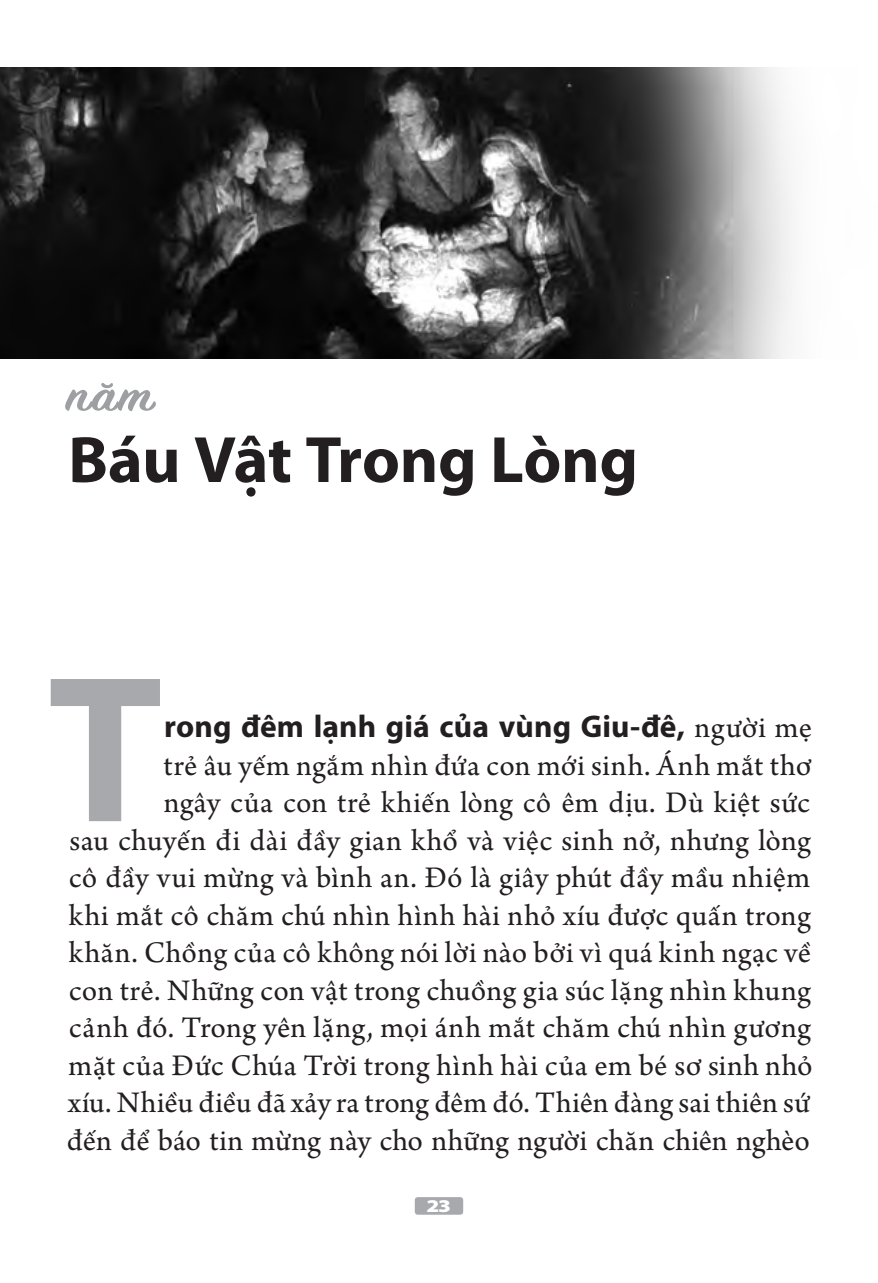
<style>
.page{position:relative;width:878px;height:1283px;background:#fff}
.page>*{position:absolute;margin:0;border:0;box-sizing:border-box;transform-origin:0 0}
.Viet_BT_Body_Ch_Lead{font:700 210.9px "Myriad Pro";color:#a8a9ad}
.DS_Ch_Title_Myriad_B{font:700 66px "Myriad Pro";letter-spacing:-.005em;color:#231f20}
.Viet_one_two_three{font:italic 600 51px "Sign Painter House Script";color:#9d9fa2;scale:1.2 1}
.Viet_BT_Body_Ch_Lead-2{font:31.5px/37.5px "Arno Pro";letter-spacing:.015em;color:#231f20;text-align:right}
.t1{font:900 18px "Myriad Pro";color:#fff;scale:1.25 1}
.s1{font-family:"Myriad Pro";font-weight:700}
</style>
<div class="page">
<div style="left:415px;top:1197px;width:48px;height:17px;background:#a8a9ad;border-radius:3px"></div>
<img style="left:0;top:68px;width:793px;height:291px">
<p class="Viet_one_two_three" style="left:68px;top:364px;width:84px">năm</p>
<p class="DS_Ch_Title_Myriad_B" style="left:68px;top:417px;width:571px">Báu Vật Trong Lòng</p>
<p class="Viet_BT_Body_Ch_Lead" style="left:48px;top:612px;width:117px">T</p>
<p class="Viet_BT_Body_Ch_Lead-2" style="left:67px;top:710px;width:747px"><span class="s1">rong đêm lạnh giá của vùng Giu-đê,</span> người mẹ<br>trẻ âu yếm ngắm nhìn đứa con mới sinh. Ánh mắt thơ<br>ngây của con trẻ khiến lòng cô êm dịu. Dù kiệt sức<br>sau chuyến đi dài đầy gian khổ và việc sinh nở, nhưng lòng cô đầy vui mừng và bình an. Đó là giây phút đầy mầu nhiệm khi mắt cô chăm chú nhìn hình hài nhỏ xíu được quấn trong khăn. Chồng của cô không nói lời nào bởi vì quá kinh ngạc về con trẻ. Những con vật trong chuồng gia súc lặng nhìn khung cảnh đó. Trong yên lặng, mọi ánh mắt chăm chú nhìn gương mặt của Đức Chúa Trời trong hình hài của em bé sơ sinh nhỏ xíu. Nhiều điều đã xảy ra trong đêm đó. Thiên đàng sai thiên sứ đến để báo tin mừng này cho những người chăn chiên nghèo</p>
<p class="t1" style="left:426px;top:1195px;width:21px">23</p>
</div>
